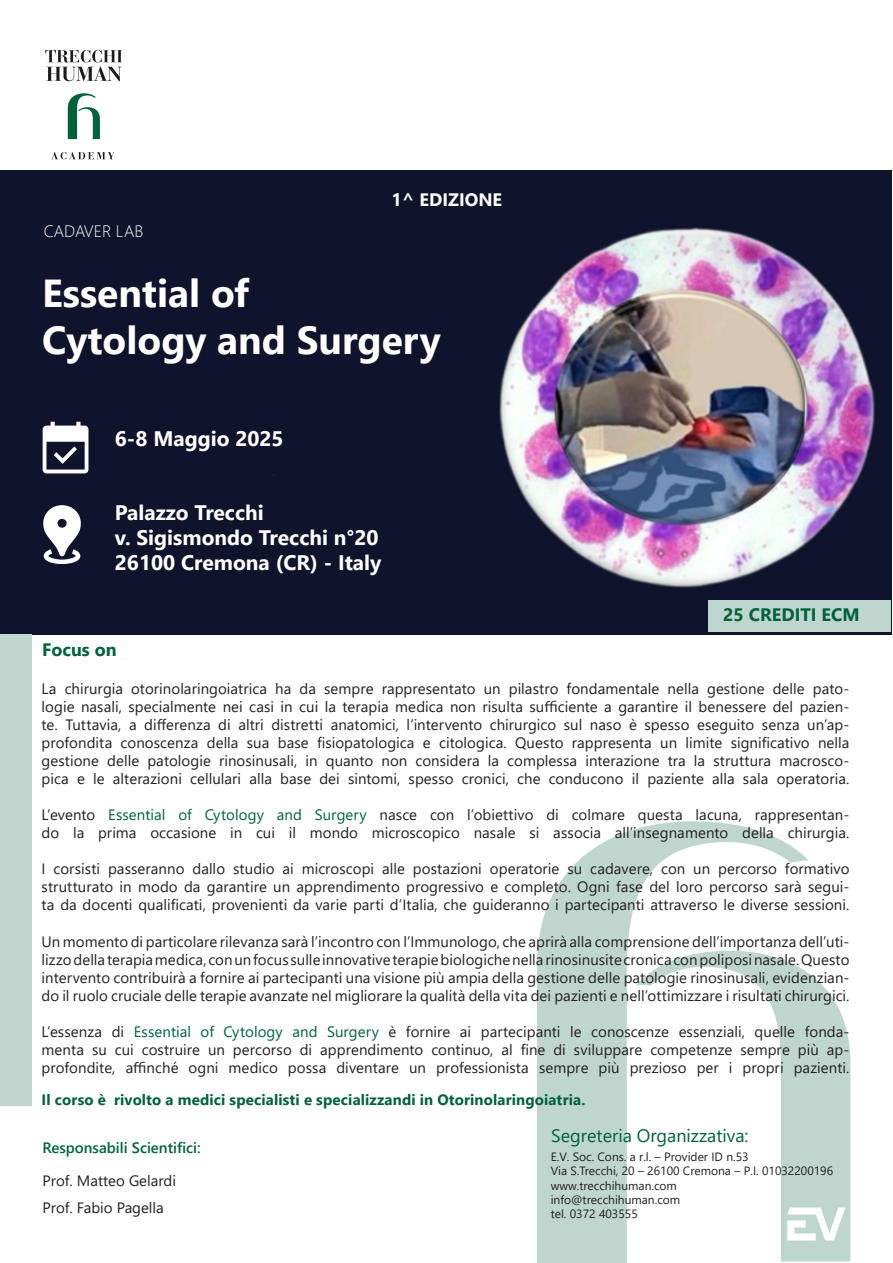
<style>
.page{position:relative;width:893px;height:1263px;background:#fff}
.page>*{position:absolute;margin:0;border:0;box-sizing:border-box;transform-origin:0 0}
.t1{font:700 39px/46.8px "Segoe UI";color:#fffefc}
.t2{font:700 21px "Segoe UI";color:#fffefc}
.t3{font:18px "Segoe UI";color:#00613b}
.t4{font:700 18px "Segoe UI";color:#00613b}
.t5{font:700 18px "Segoe UI";color:#fffefc}
.t6{font:300 16.5px "Segoe UI";color:#fffefc}
.t7{font:15px/18px "Segoe UI";letter-spacing:.005em;color:#231f20;text-align:justify}
.t8{font:700 15px "Segoe UI";letter-spacing:.01em;color:#00613b}
.t9{font:600 15px "Segoe UI";color:#00613b}
.t10{font:12px "Segoe UI";color:#231f20}
.s1{color:#00613b}
</style>
<div class="page">
<svg style="left:537px;top:821px;width:272px;height:442px;fill:#bfd6cf"></svg>
<svg style="left:636px;top:951px;width:214px;height:310px"></svg>
<svg style="left:787px;top:1207px;width:58px;height:33px"></svg>
<img style="left:0;top:170px;width:891px;height:464px">
<div style="left:709px;top:600px;width:182px;height:31px;background:#bfd6cf"></div>
<svg style="left:45px;top:50px;width:77px;height:31px"></svg>
<svg style="left:68px;top:93px;width:32px;height:46px"></svg>
<svg style="left:52px;top:152px;width:62px;height:7px"></svg>
<div style="left:0;top:634px;width:32px;height:471px;background:#bfd6cf"></div>
<svg style="left:43px;top:505px;width:38px;height:59px"></svg>
<svg style="left:43px;top:422px;width:45px;height:51px"></svg>
<p class="t6" style="left:44px;top:216px;width:101px">CADAVER LAB</p>
<p class="t5" style="left:392px;top:182px;width:112px">1^ EDIZIONE</p>
<p class="t1" style="left:42px;top:266px;width:400px">Essential of<br>Cytology and Surgery</p>
<p class="t2" style="left:115px;top:419px;width:170px">6-8 Maggio 2025</p>
<p class="t2" style="left:115px;top:493px;width:150px">Palazzo Trecchi</p>
<p class="t2" style="left:115px;top:518px;width:265px">v. Sigismondo Trecchi n°20</p>
<p class="t2" style="left:115px;top:543px;width:268px">26100 Cremona (CR) - Italy</p>
<p class="t4" style="left:42px;top:632px;width:76px">Focus on</p>
<p class="t4" style="left:723px;top:598px;width:138px">25 CREDITI ECM</p>
<p class="t7" style="left:42px;top:679px;width:809px">La chirurgia otorinolaringoiatrica ha da sempre rappresentato un pilastro fondamentale nella gestione delle pato&shy;logie nasali, specialmente nei casi in cui la terapia medica non risulta sufficiente a garantire il benessere del pazien&shy;te. Tuttavia, a differenza di altri distretti anatomici, l’intervento chirurgico sul naso è spesso eseguito senza un’ap&shy;profondita conoscenza della sua base fisiopatologica e citologica. Questo rappresenta un limite significativo nella gestione delle patologie rinosinusali, in quanto non considera la complessa interazione tra la struttura macrosco&shy;pica e le alterazioni cellulari alla base dei sintomi, spesso cronici, che conducono il paziente alla sala operatoria.</p>
<p class="t7" style="left:42px;top:805px;width:809px">L’evento <span class="s1">Essential of Cytology and Surgery</span> nasce con l’obiettivo di colmare questa lacuna, rappresentan&shy;do la prima occasione in cui il mondo microscopico nasale si associa all’insegnamento della chirurgia.</p>
<p class="t7" style="left:42px;top:859px;width:809px">I corsisti passeranno dallo studio ai microscopi alle postazioni operatorie su cadavere, con un percorso formativo strutturato in modo da garantire un apprendimento progressivo e completo. Ogni fase del loro percorso sarà segui&shy;ta da docenti qualificati, provenienti da varie parti d’Italia, che guideranno i partecipanti attraverso le diverse sessioni.</p>
<p class="t7" style="left:42px;top:931px;width:809px">Un momento di particolare rilevanza sarà l’incontro con l’Immunologo, che aprirà alla comprensione dell’importanza dell’uti&shy;lizzo della terapia medica, con un focus sulle innovative terapie biologiche nella rinosinusite cronica con poliposi nasale. Questo intervento contribuirà a fornire ai partecipanti una visione più ampia della gestione delle patologie rinosinusali, evidenzian&shy;do il ruolo cruciale delle terapie avanzate nel migliorare la qualità della vita dei pazienti e nell’ottimizzare i risultati chirurgici.</p>
<p class="t7" style="left:42px;top:1021px;width:809px">L’essenza di <span class="s1">Essential of Cytology and Surgery</span> è fornire ai partecipanti le conoscenze essenziali, quelle fonda&shy;menta su cui costruire un percorso di apprendimento continuo, al fine di sviluppare competenze sempre più ap&shy;profondite, affinché ogni medico possa diventare un professionista sempre più prezioso per i propri pazienti.</p>
<p class="t8" style="left:42px;top:1085px;width:545px">Il corso è rivolto a medici specialisti e specializzandi in Otorinolaringoiatria.</p>
<p class="t9" style="left:43px;top:1134px;width:160px">Responsabili Scientifici:</p>
<p class="t7" style="left:43px;top:1170px;width:135px">Prof. Matteo Gelardi</p>
<p class="t7" style="left:43px;top:1197px;width:123px">Prof. Fabio Pagella</p>
<p class="t3" style="left:551px;top:1119px;width:199px">Segreteria Organizzativa:</p>
<p class="t10" style="left:551px;top:1145px;width:199px">E.V. Soc. Cons. a r.l. – Provider ID n.53</p>
<p class="t10" style="left:551px;top:1159px;width:284px">Via S.Trecchi, 20 – 26100 Cremona – P.I. 01032200196</p>
<p class="t10" style="left:551px;top:1174px;width:128px">www.trecchihuman.com</p>
<p class="t10" style="left:551px;top:1188px;width:131px">info@trecchihuman.com</p>
<p class="t10" style="left:551px;top:1203px;width:89px">tel. 0372 403555</p>
</div>
